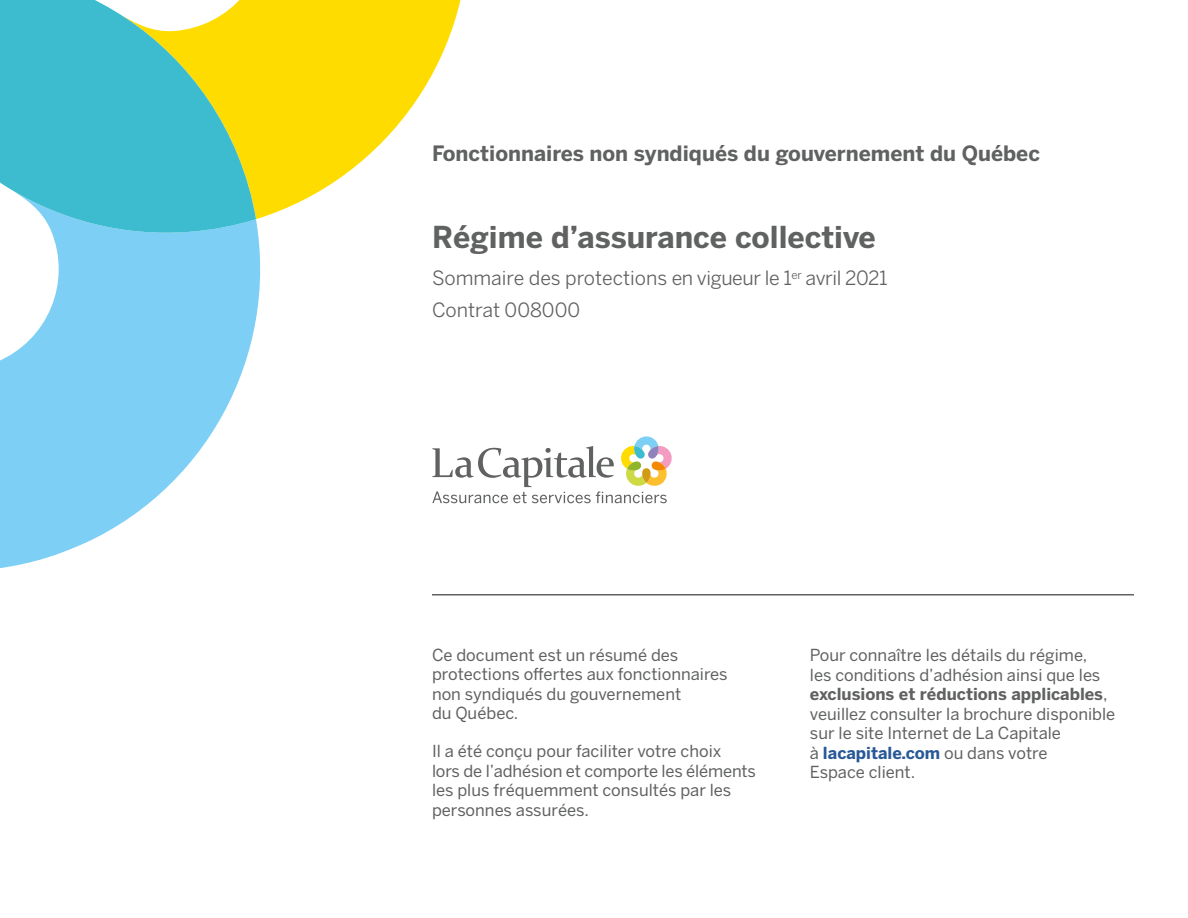
<style>
.page{position:relative;width:1188px;height:918px;background:#fff}
.page>*{position:absolute;margin:0;border:0;box-sizing:border-box;transform-origin:0 0}
.t1{font:700 30px "Benton Sans";color:#606161}
.t2{font:700 21px "Benton Sans";color:#606161}
.t3{font:19.5px/31.5px "Benton Sans";color:#606161}
.t4{font:16.5px/19.5px "Benton Sans";color:#606161}
.s1{font-weight:700}
.s2{font-weight:700;color:#285897}
</style>
<div class="page">
<svg style="left:0;top:219px;width:261px;height:349px;fill:#7dcff5"></svg>
<svg style="left:256px;top:0;width:205px;height:219px;fill:#ffdc00"></svg>
<svg style="left:0;top:0;width:256px;height:237px;background:#6ac6b5"></svg>
<svg style="left:432px;top:436px;width:240px;height:67px"></svg>
<hr style="left:432px;top:594px;width:702px;height:2px;background:#606161">
<p class="t2" style="left:432px;top:140px;width:610px">Fonctionnaires non syndiqués du gouvernement du Québec</p>
<h1 class="t1" style="left:432px;top:219px;width:445px">Régime d’assurance collective</h1>
<p class="t3" style="left:432px;top:262px;width:457px">Sommaire des protections en vigueur le 1<sup>er</sup> avril 2021<br>Contrat 008000</p>
<p class="t4" style="left:432px;top:645px;width:297px">Ce document est un résumé des protections offertes aux fonctionnaires non syndiqués du gouvernement<br>du Québec.</p>
<p class="t4" style="left:432px;top:741px;width:325px">Il a été conçu pour faciliter votre choix<br>lors de l’adhésion et comporte les éléments les plus fréquemment consultés par les personnes assurées.</p>
<p class="t4" style="left:810px;top:645px;width:307px">Pour connaître les détails du régime,<br>les conditions d’adhésion ainsi que les <span class="s1">exclusions et réductions applicables</span>, veuillez consulter la brochure disponible sur le site Internet de La Capitale<br>à <span class="s2">lacapitale.com</span> ou dans votre<br>Espace client.</p>
</div>
